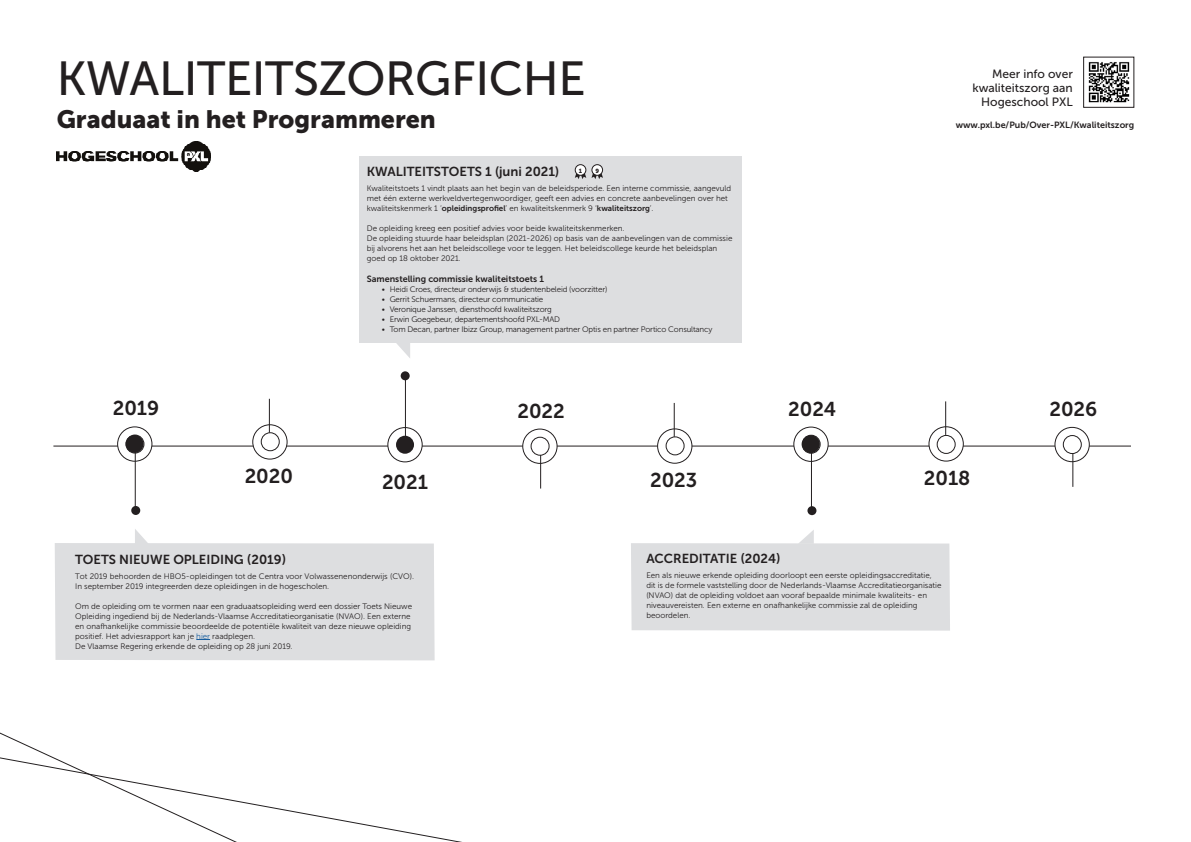
<style>
.page{position:relative;width:1191px;height:842px;background:#fff}
.page>*{position:absolute;margin:0;border:0;box-sizing:border-box;transform-origin:0 0}
.t1{font:47.7px "Museo Sans 500";letter-spacing:-.01em;color:#231f20}
.t2{font:25px "Museo Sans 900";color:#231f20}
.t3{font:20px "Museo Sans 700";color:#231f20}
.t4{font:13px "Museo Sans 700";color:#231f20}
.t5{font:12px "Museo Sans 500";color:#231f20}
.t6{font:9px "Museo Sans 700";color:#231f20}
.Opsomming_bolletjes{font:8px/10px "Museo Sans 300";color:#231f20}
.Opsomming_bolletjes-2{font:8px "Museo Sans 300";letter-spacing:-.02em;color:#231f20}
.t7{font:6px "Museo Sans 900";color:#231f20}
.s1{font-family:"Museo Sans 700"}
.s2{color:#175d9e}
</style>
<div class="page">
<img style="left:57px;top:142px;width:154px;height:30px">
<img style="left:1088px;top:62px;width:42px;height:41px">
<div style="left:1083px;top:57px;width:51px;height:51px;border:1px solid #231f20"></div>
<svg style="left:0;top:732px;width:306px;height:110px"></svg>
<div style="left:55px;top:543px;width:379px;height:117px;background:#dddee0"></div>
<hr style="left:53px;top:446px;width:1078px;height:1px;background:#231f20">
<svg style="left:253px;top:425px;width:34px;height:34px"></svg>
<div style="left:252px;top:424px;width:35px;height:36px;border:1px solid #231f20;border-radius:50%"></div>
<div style="left:261px;top:433px;width:18px;height:18px;background:#fff;border-radius:50%"></div>
<div style="left:261px;top:432px;width:19px;height:19px;border:1px solid #231f20;border-radius:50%"></div>
<hr style="left:269px;top:399px;width:1px;height:34px;background:#231f20">
<svg style="left:135px;top:529px;width:14px;height:15px"></svg>
<svg style="left:929px;top:427px;width:34px;height:34px"></svg>
<div style="left:928px;top:426px;width:35px;height:36px;border:1px solid #231f20;border-radius:50%"></div>
<div style="left:937px;top:435px;width:18px;height:18px;background:#fff;border-radius:50%"></div>
<div style="left:936px;top:435px;width:19px;height:19px;border:1px solid #231f20;border-radius:50%"></div>
<hr style="left:945px;top:401px;width:1px;height:34px;background:#231f20">
<div style="left:118px;top:427px;width:34px;height:34px;background:#fff;border-radius:50%"></div>
<div style="left:117px;top:426px;width:35px;height:36px;border:1px solid #231f20;border-radius:50%"></div>
<div style="left:125px;top:434px;width:19px;height:20px;border:1px solid #231f20;border-radius:50%"></div>
<div style="left:126px;top:435px;width:18px;height:18px;background:#231f20;border-radius:50%"></div>
<hr style="left:135px;top:444px;width:1px;height:69px;background:#231f20">
<div style="left:131px;top:506px;width:9px;height:9px;background:#231f20;border-radius:50%"></div>
<svg style="left:657px;top:429px;width:35px;height:34px"></svg>
<div style="left:657px;top:428px;width:35px;height:36px;border:1px solid #231f20;border-radius:50%"></div>
<div style="left:666px;top:437px;width:18px;height:18px;background:#fff;border-radius:50%"></div>
<div style="left:665px;top:436px;width:19px;height:19px;border:1px solid #231f20;border-radius:50%"></div>
<hr style="left:673px;top:403px;width:1px;height:34px;background:#231f20">
<svg style="left:523px;top:429px;width:34px;height:34px"></svg>
<div style="left:522px;top:429px;width:35px;height:35px;border:1px solid #231f20;border-radius:50%"></div>
<div style="left:531px;top:437px;width:18px;height:18px;background:#fff;border-radius:50%"></div>
<div style="left:530px;top:437px;width:19px;height:19px;border:1px solid #231f20;border-radius:50%"></div>
<hr style="left:540px;top:455px;width:1px;height:33px;background:#231f20">
<svg style="left:196px;top:639px;width:14px;height:1px"></svg>
<div style="left:388px;top:428px;width:34px;height:34px;background:#fff;border-radius:50%"></div>
<div style="left:387px;top:427px;width:36px;height:35px;border:1px solid #231f20;border-radius:50%"></div>
<div style="left:396px;top:436px;width:18px;height:18px;background:#231f20;border-radius:50%"></div>
<hr style="left:405px;top:376px;width:1px;height:68px;background:#231f20">
<div style="left:401px;top:371px;width:9px;height:9px;background:#231f20;border-radius:50%"></div>
<div style="left:794px;top:427px;width:34px;height:34px;background:#fff;border-radius:50%"></div>
<div style="left:793px;top:427px;width:35px;height:35px;border:1px solid #231f20;border-radius:50%"></div>
<div style="left:801px;top:435px;width:19px;height:19px;border:1px solid #231f20;border-radius:50%"></div>
<div style="left:802px;top:435px;width:18px;height:18px;background:#231f20;border-radius:50%"></div>
<hr style="left:811px;top:444px;width:1px;height:69px;background:#231f20">
<div style="left:807px;top:506px;width:9px;height:9px;background:#231f20;border-radius:50%"></div>
<svg style="left:631px;top:530px;width:319px;height:101px"></svg>
<svg style="left:1055px;top:427px;width:34px;height:35px"></svg>
<div style="left:1054px;top:427px;width:35px;height:35px;border:1px solid #231f20;border-radius:50%"></div>
<div style="left:1063px;top:435px;width:18px;height:18px;background:#fff;border-radius:50%"></div>
<div style="left:1062px;top:435px;width:19px;height:19px;border:1px solid #231f20;border-radius:50%"></div>
<hr style="left:1072px;top:453px;width:1px;height:34px;background:#231f20">
<svg style="left:396px;top:343px;width:14px;height:15px"></svg>
<div style="left:358px;top:156px;width:383px;height:187px;background:#dddee0"></div>
<svg style="left:592px;top:165px;width:10px;height:10px"></svg>
<div style="left:591px;top:164px;width:12px;height:12px;border:1px solid #231f20;border-radius:50%"></div>
<svg style="left:575px;top:169px;width:28px;height:10px"></svg>
<div style="left:575px;top:165px;width:11px;height:10px;background:#fff;border-radius:50%"></div>
<div style="left:575px;top:164px;width:11px;height:12px;border:1px solid #231f20;border-radius:50%"></div>
<p class="t1" style="left:57px;top:53px;width:530px">KWALITEITSZORGFICHE</p>
<p class="t2" style="left:57px;top:105px;width:380px">Graduaat in het Programmeren</p>
<p class="t3" style="left:113px;top:397px;width:48px">2019</p>
<p class="t4" style="left:367px;top:164px;width:194px">KWALITEITSTOETS 1 (juni 2021)</p>
<p class="Opsomming_bolletjes" style="left:367px;top:183px;width:366px">Kwaliteitstoets 1 vindt plaats aan het begin van de beleidsperiode. Een interne commissie, aangevuld met één externe werkveldvertegenwoordiger, geeft een advies en concrete aanbevelingen over het kwaliteitskenmerk 1 ‘<span class="s1">opleidingsprofiel</span>’ en kwaliteitskenmerk 9 ‘<span class="s1">kwaliteitszorg</span>’.</p>
<p class="Opsomming_bolletjes" style="left:367px;top:223px;width:259px">De opleiding kreeg een positief advies voor beide kwaliteitskenmerken.</p>
<p class="Opsomming_bolletjes" style="left:367px;top:233px;width:367px">De opleiding stuurde haar beleidsplan (2021-2026) op basis van de aanbevelingen van de commissie bij alvorens het aan het beleidscollege voor te leggen. Het beleidscollege keurde het beleidsplan goed op 18 oktober 2021.</p>
<p class="t6" style="left:367px;top:274px;width:179px">Samenstelling commissie kwaliteitstoets 1</p>
<p class="Opsomming_bolletjes-2" style="left:382px;top:285px;width:227px">• Heidi Croes, directeur onderwijs &amp; studentenbeleid (voorzitter)</p>
<p class="Opsomming_bolletjes-2" style="left:382px;top:295px;width:163px">• Gerrit Schuermans, directeur communicatie</p>
<p class="Opsomming_bolletjes-2" style="left:382px;top:305px;width:172px">• Veronique Janssen, diensthoofd kwaliteitszorg</p>
<p class="Opsomming_bolletjes-2" style="left:382px;top:315px;width:180px">• Erwin Goegebeur, departementshoofd PXL-MAD</p>
<p class="Opsomming_bolletjes-2" style="left:382px;top:325px;width:332px">• Tom Decan, partner Ibizz Group, management partner Optis en partner Portico Consultancy</p>
<p class="t7" style="left:579px;top:167px;width:5px">1</p>
<p class="t7" style="left:595px;top:167px;width:5px">9</p>
<p class="t3" style="left:517px;top:400px;width:49px">2022</p>
<p class="t3" style="left:788px;top:398px;width:50px">2024</p>
<p class="t5" style="left:992px;top:68px;width:82px">Meer info over</p>
<p class="t5" style="left:972px;top:82px;width:102px">kwaliteitszorg aan</p>
<p class="t5" style="left:981px;top:96px;width:93px">Hogeschool PXL</p>
<p class="t6" style="left:955px;top:119px;width:180px">www.pxl.be/Pub/Over-PXL/Kwaliteitszorg</p>
<p class="t3" style="left:1049px;top:398px;width:49px">2026</p>
<p class="t3" style="left:245px;top:465px;width:50px">2020</p>
<p class="t3" style="left:924px;top:467px;width:48px">2018</p>
<p class="t3" style="left:650px;top:469px;width:49px">2023</p>
<p class="t3" style="left:382px;top:471px;width:48px">2021</p>
<p class="t4" style="left:75px;top:552px;width:213px">TOETS NIEUWE OPLEIDING (2019)</p>
<p class="Opsomming_bolletjes" style="left:75px;top:571px;width:340px">Tot 2019 behoorden de HBO5-opleidingen tot de Centra voor Volwassenenonderwijs (CVO).</p>
<p class="Opsomming_bolletjes" style="left:75px;top:581px;width:255px">In september 2019 integreerden deze opleidingen in de hogescholen.</p>
<p class="Opsomming_bolletjes" style="left:75px;top:601px;width:338px">Om de opleiding om te vormen naar een graduaatsopleiding werd een dossier Toets Nieuwe Opleiding ingediend bij de Nederlands-Vlaamse Accreditatieorganisatie (NVAO). Een externe en onafhankelijke commissie beoordeelde de potentiële kwaliteit van deze nieuwe opleiding positief. Het adviesrapport kan je <span class="s2">hier</span> raadplegen.</p>
<p class="Opsomming_bolletjes" style="left:75px;top:641px;width:219px">De Vlaamse Regering erkende de opleiding op 28 juni 2019.</p>
<p class="t4" style="left:646px;top:551px;width:136px">ACCREDITATIE (2024)</p>
<p class="Opsomming_bolletjes" style="left:646px;top:570px;width:297px">Een als nieuwe erkende opleiding doorloopt een eerste opleidingsaccreditatie, dit is de formele vaststelling door de Nederlands-Vlaamse Accreditatieorganisatie (NVAO) dat de opleiding voldoet aan vooraf bepaalde minimale kwaliteits- en niveauvereisten. Een externe en onafhankelijke commissie zal de opleiding beoordelen.</p>
</div>
